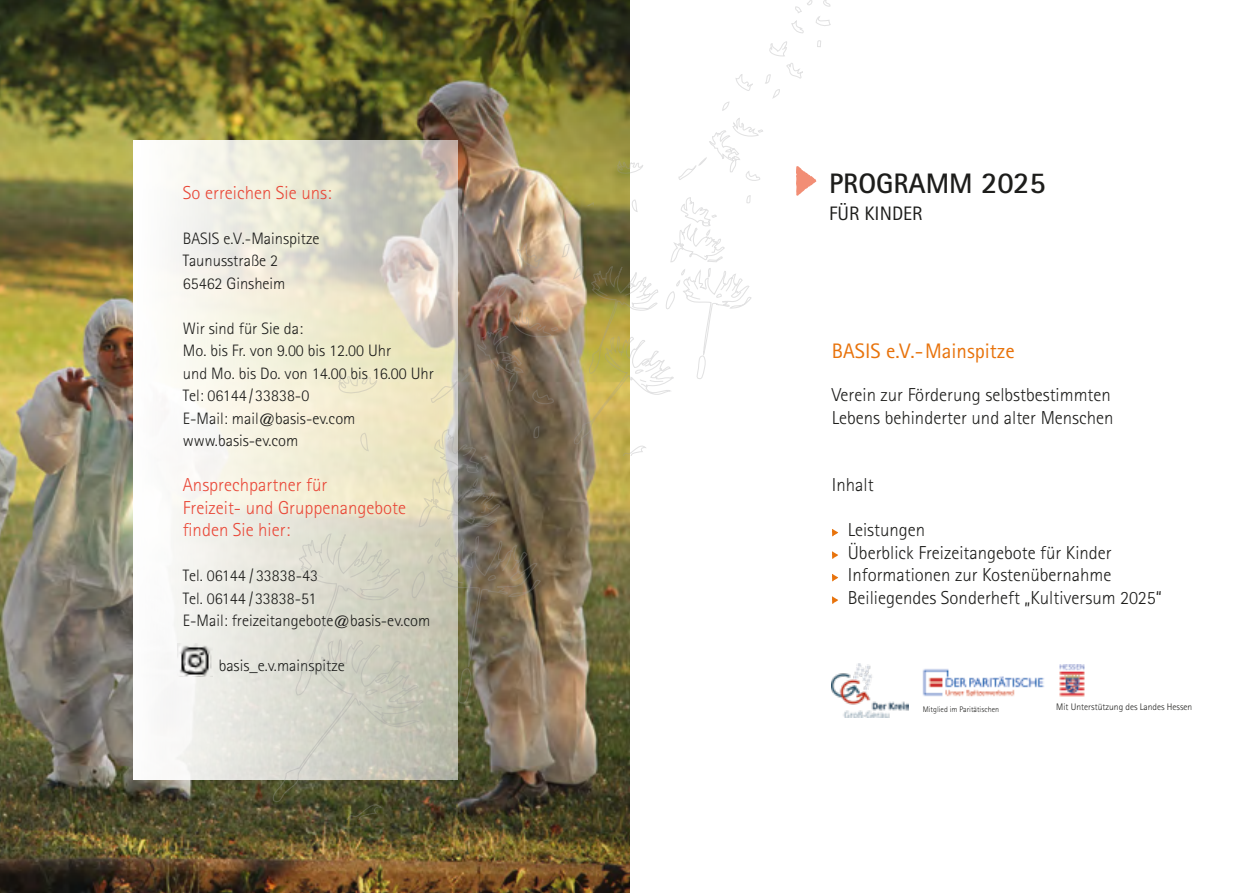
<style>
.page{position:relative;width:1259px;height:893px;background:#fff}
.page>*{position:absolute;margin:0;border:0;box-sizing:border-box;transform-origin:0 0}
.t1{font:700 28.2px "Rotis Sans Serif Std";color:#1d1d1b}
.t2{font:21px "Rotis Sans Serif";color:#e8730c}
.t3{font:19.5px "Rotis Sans Serif";color:#1d1d1b}
.t4{font:300 18.75px/22.5px "Rotis Sans Serif Std";color:#1d1d1b}
.t5{font:300 18.75px/22.5px "Rotis Sans Serif Std";color:#e94737}
.t6{font:300 16.5px/22.5px "Rotis Sans Serif Std";color:#1d1d1b}
.t7{font:300 9.45px "Rotis Sans Serif Std";color:#1d1d1b}
.t8{font:300 8.1px "Rotis Sans Serif Std";color:#1d1d1b}
.s1{font-size:30.3px}
</style>
<div class="page">
<img style="left:0;top:0;width:629px;height:893px">
<svg style="left:133px;top:140px;width:122px;height:640px;fill:#f8f6f1"></svg>
<svg style="left:832px;top:529px;width:6px;height:7px"></svg>
<svg style="left:832px;top:551px;width:6px;height:8px"></svg>
<svg style="left:832px;top:574px;width:6px;height:7px"></svg>
<svg style="left:832px;top:596px;width:6px;height:8px"></svg>
<img style="left:255px;top:131px;width:375px;height:688px">
<svg style="left:562px;top:0;width:269px;height:456px"></svg>
<img style="left:441px;top:202px;width:153px;height:477px">
<svg style="left:255px;top:365px;width:15px;height:204px;background:#f3f0e1"></svg>
<svg style="left:255px;top:569px;width:15px;height:250px;background:#cdcbc0"></svg>
<img style="left:270px;top:243px;width:283px;height:576px">
<img style="left:922px;top:669px;width:122px;height:28px">
<img style="left:1059px;top:665px;width:26px;height:32px">
<img style="left:832px;top:663px;width:77px;height:55px">
<img style="left:178px;top:644px;width:34px;height:33px">
<p class="t5" style="left:183px;top:181px;width:150px">So erreichen Sie uns:</p>
<p class="t6" style="left:183px;top:227px;width:138px">BASIS e.V.-Mainspitze<br>Taunusstraße 2<br>65462 Ginsheim</p>
<p class="t6" style="left:183px;top:317px;width:253px">Wir sind für Sie da:<br>Mo. bis Fr. von 9.00 bis 12.00 Uhr<br>und Mo. bis Do. von 14.00 bis 16.00 Uhr<br>Tel: 06144/ 33838-0<br>E-Mail: mail@basis-ev.com www.basis-ev.com</p>
<p class="t5" style="left:183px;top:474px;width:225px">Ansprechpartner für<br>Freizeit- und Gruppenangebote finden Sie hier:</p>
<p class="t6" style="left:183px;top:564px;width:249px">Tel. 06144 / 33838-43<br>Tel. 06144 / 33838-51<br>E-Mail: freizeitangebote@basis-ev.com</p>
<p class="t6" style="left:219px;top:655px;width:128px">basis_e.v.mainspitze</p>
<h1 class="t1" style="left:829px;top:165px;width:218px">PROGRAMM <span class="s1">2025</span></h1>
<p class="t3" style="left:829px;top:201px;width:95px">FÜR KINDER</p>
<p class="t2" style="left:832px;top:339px;width:184px">BASIS e.V.-Mainspitze</p>
<p class="t4" style="left:832px;top:384px;width:283px">Verein zur Förderung selbstbestimmten<br>Lebens behinderter und alter Menschen</p>
<p class="t4" style="left:832px;top:474px;width:43px">Inhalt</p>
<p class="t4" style="left:848px;top:519px;width:315px">Leistungen<br>Überblick Freizeitangebote für Kinder Informationen zur Kostenübernahme Beiliegendes Sonderheft „Kultiversum 2025“</p>
<p class="t8" style="left:922px;top:704px;width:78px">Mitglied im Paritätischen</p>
<p class="t7" style="left:1056px;top:701px;width:138px">Mit Unterstützung des Landes Hessen</p>
</div>
